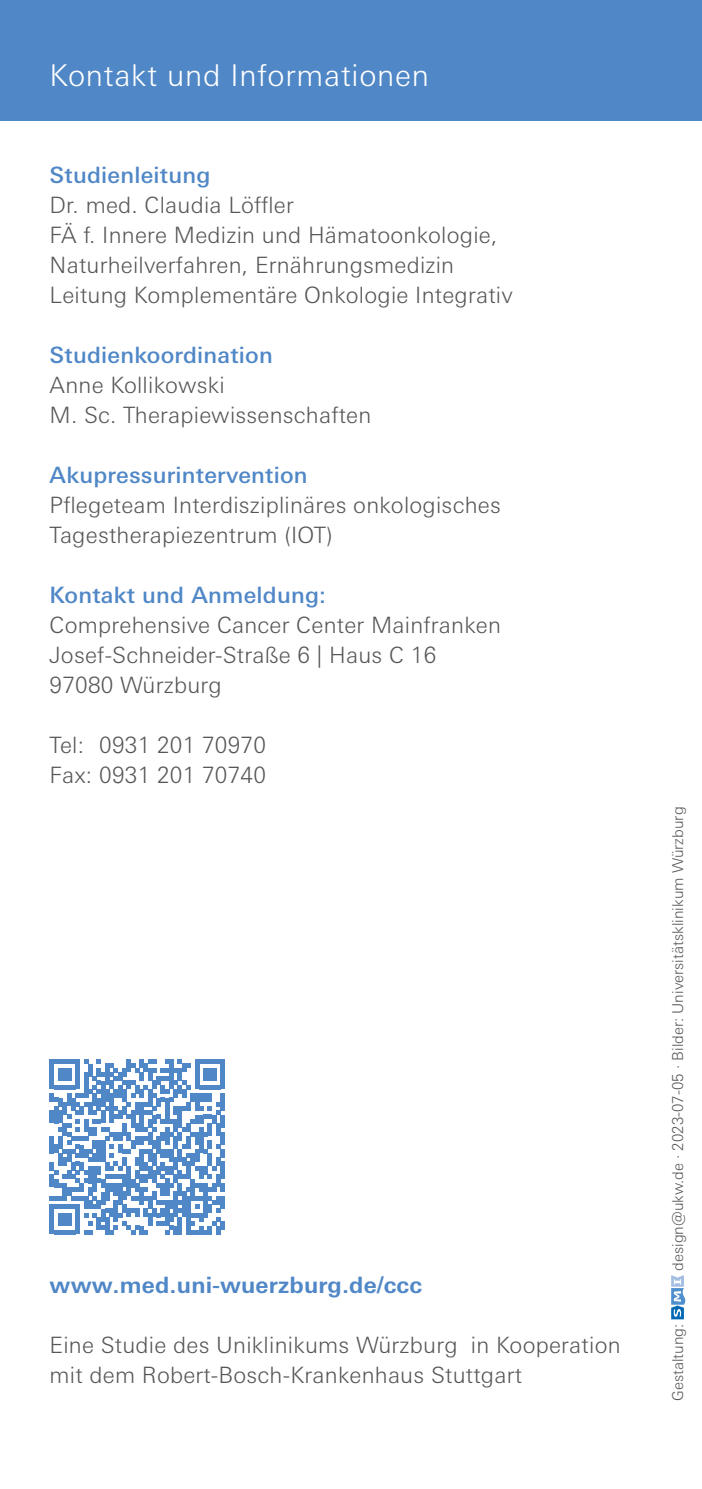
<style>
.page{position:relative;width:702px;height:1489px;background:#fff}
.page>*{position:absolute;margin:0;border:0;box-sizing:border-box;transform-origin:0 0}
.t1{font:300 30px "Univers Next Pro";letter-spacing:.025em;color:#fff}
.t2{font:300 22.5px/30px "Univers Next Pro";letter-spacing:.01em;color:#575756}
.t3{font:500 22.5px "Univers Next Pro";letter-spacing:.01em;color:#5087c6}
.t4{font:700 22.5px "Univers Next Pro";letter-spacing:.01em;color:#5087c6}
.t5{font:300 15px "Univers Next Pro";color:#575756}
</style>
<div class="page">
<div style="left:0;top:0;width:702px;height:120px;background:#5087c6"></div>
<svg style="left:671px;top:1275px;width:14px;height:44px"></svg>
<svg style="left:50px;top:1059px;width:170px;height:175px"></svg>
<div style="left:220px;top:1059px;width:5px;height:30px;background:#5087c6"></div>
<div style="left:220px;top:1093px;width:5px;height:17px;background:#5087c6"></div>
<div style="left:220px;top:1114px;width:5px;height:13px;background:#5087c6"></div>
<div style="left:220px;top:1131px;width:5px;height:13px;background:#5087c6"></div>
<div style="left:220px;top:1148px;width:5px;height:9px;background:#5087c6"></div>
<div style="left:220px;top:1161px;width:5px;height:17px;background:#5087c6"></div>
<div style="left:220px;top:1182px;width:5px;height:9px;background:#5087c6"></div>
<div style="left:220px;top:1195px;width:5px;height:13px;background:#5087c6"></div>
<div style="left:220px;top:1221px;width:5px;height:8px;background:#5087c6"></div>
<hr style="left:701px;top:649px;width:1px;height:210px;background:#e9eef9">
<h1 class="t1" style="left:49px;top:58px;width:381px">Kontakt und Informationen</h1>
<p class="t3" style="left:50px;top:161px;width:162px">Studienleitung</p>
<p class="t2" style="left:50px;top:189px;width:465px">Dr. med. Claudia Löffler<br>FÄ f. Innere Medizin und Hämatoonkologie, Naturheilverfahren, Ernährungsmedizin Leitung Komplementäre Onkologie Integrativ</p>
<p class="t3" style="left:50px;top:341px;width:225px">Studienkoordination</p>
<p class="t2" style="left:50px;top:369px;width:323px">Anne Kollikowski<br>M. Sc. Therapiewissenschaften</p>
<p class="t3" style="left:50px;top:461px;width:259px">Akupressurintervention</p>
<p class="t2" style="left:50px;top:489px;width:452px">Pflegeteam Interdisziplinäres onkologisches<br>Tagestherapiezentrum (IOT)</p>
<p class="t3" style="left:50px;top:581px;width:278px">Kontakt und Anmeldung:</p>
<p class="t2" style="left:50px;top:609px;width:453px">Comprehensive Cancer Center Mainfranken<br>Josef-Schneider-Straße 6 | Haus C 16<br>97080 Würzburg</p>
<p class="t2" style="left:50px;top:729px;width:218px">Tel: 0931 201 70970<br>Fax: 0931 201 70740</p>
<p class="t4" style="left:50px;top:1271px;width:374px">www.med.uni-wuerzburg.de/ccc</p>
<p class="t2" style="left:50px;top:1329px;width:572px">Eine Studie des Uniklinikums Würzburg in Kooperation mit dem Robert-Bosch-Krankenhaus Stuttgart</p>
<p class="t5" style="left:669px;top:1270px;width:466px;rotate:-90deg">design@ukw.de · 2023-07-05 · Bilder: Universitätsklinikum Würzburg</p>
<p class="t5" style="left:669px;top:1400px;width:79px;rotate:-90deg">Gestaltung:</p>
</div>
